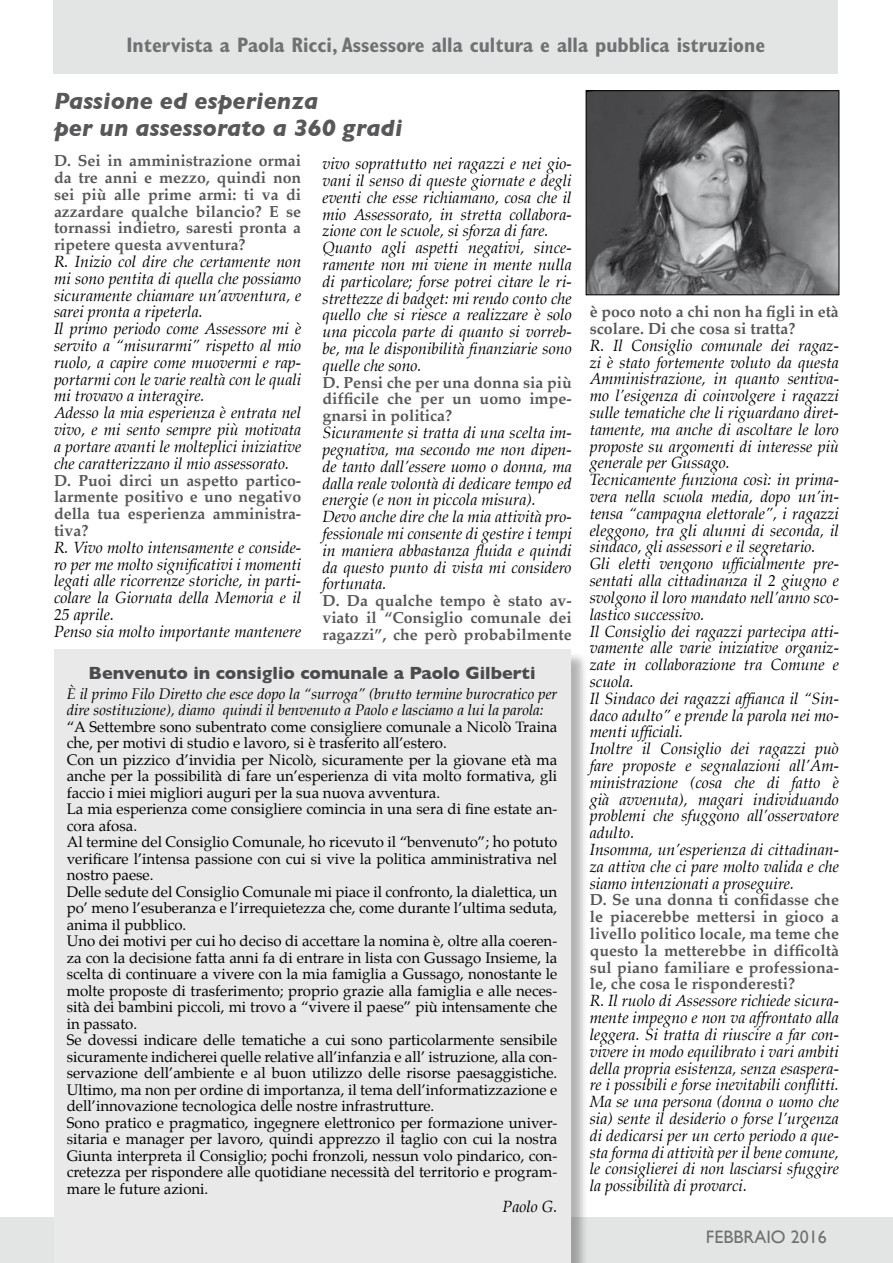
<style>
.page{position:relative;width:893px;height:1263px;background:#fff}
.page>*{position:absolute;margin:0;border:0;box-sizing:border-box;transform-origin:0 0}
.t1{font:italic 700 24px/27px "Gill Sans";color:#58585a}
.t2{font:700 condensed 21px "Gill Sans";color:#707172}
.t3{font:700 18px "Gill Sans";color:#4b4b4d}
.t4{font:18px "Gill Sans";color:#707172}
.t5{font:italic 15.9px/16.8px "Palatino";color:#000}
.t6{font:700 15.9px/16.8px "Palatino";color:#58585a;text-align:justify}
.t7{font:15px/16.5px "Palatino";color:#000}
.t8{font:italic 15px/16.5px "Palatino";color:#000}
</style>
<div class="page">
<div style="left:0;top:1217px;width:893px;height:46px;background:#e3e4e4"></div>
<div style="left:53px;top:0;width:785px;height:74px;background:#e3e4e4"></div>
<img style="left:588px;top:92px;width:249px;height:201px">
<div style="left:586px;top:90px;width:253px;height:205px;border:1px solid #000"></div>
<div style="left:56px;top:651px;width:533px;height:612px;background:#000;opacity:.3"></div>
<div style="left:54px;top:649px;width:516px;height:614px;background:#e9e9ea"></div>
<h2 class="t2" style="left:126px;top:33px;width:640px">Intervista a Paola Ricci, Assessore alla cultura e alla pubblica istruzione</h2>
<h1 class="t1" style="left:54px;top:87px;width:350px">Passione ed esperienza<br>per un assessorato a 360 gradi</h1>
<p class="t6" style="left:54px;top:152px;width:249px">D. Sei in amministrazione ormai da tre anni e mezzo, quindi non sei più alle prime armi: ti va di azzardare qualche bilancio? E se tornassi indietro, saresti pronta a ripetere questa avventura?</p>
<p class="t5" style="left:54px;top:253px;width:249px">R. Inizio col dire che certamente non mi sono pentita di quella che possiamo sicuramente chiamare un’avventura, e sarei pronta a ripeterla.<br>Il primo periodo come Assessore mi è servito a “misurarmi” rispetto al mio ruolo, a capire come muovermi e rap&shy;portarmi con le varie realtà con le quali mi trovavo a interagire.<br>Adesso la mia esperienza è entrata nel vivo, e mi sento sempre più motivata a portare avanti le molteplici iniziative che caratterizzano il mio assessorato.</p>
<p class="t6" style="left:54px;top:471px;width:249px">D. Puoi dirci un aspetto partico&shy;larmente positivo e uno negativo della tua esperienza amministra&shy;tiva?</p>
<p class="t5" style="left:54px;top:539px;width:249px">R. Vivo molto intensamente e conside&shy;ro per me molto significativi i momenti legati alle ricorrenze storiche, in parti&shy;colare la Giornata della Memoria e il 25 aprile.<br>Penso sia molto importante mantenere</p>
<p class="t5" style="left:322px;top:155px;width:251px">vivo soprattutto nei ragazzi e nei gio&shy;vani il senso di queste giornate e degli eventi che esse richiamano, cosa che il mio Assessorato, in stretta collabora&shy;zione con le scuole, si sforza di fare.<br>Quanto agli aspetti negativi, since&shy;ramente non mi viene in mente nulla di particolare; forse potrei citare le ri&shy;strettezze di badget: mi rendo conto che quello che si riesce a realizzare è solo una piccola parte di quanto si vorreb&shy;be, ma le disponibilità finanziarie sono quelle che sono.</p>
<p class="t6" style="left:322px;top:373px;width:251px">D. Pensi che per una donna sia più difficile che per un uomo impe&shy;gnarsi in politica?</p>
<p class="t5" style="left:322px;top:424px;width:251px">Sicuramente si tratta di una scelta im&shy;pegnativa, ma secondo me non dipen&shy;de tanto dall’essere uomo o donna, ma dalla reale volontà di dedicare tempo ed energie (e non in piccola misura).<br>Devo anche dire che la mia attività pro&shy;fessionale mi consente di gestire i tempi in maniera abbastanza fluida e quindi da questo punto di vista mi considero fortunata.</p>
<p class="t6" style="left:322px;top:592px;width:251px">D. Da qualche tempo è stato av&shy;viato il “Consiglio comunale dei ragazzi”, che però probabilmente</p>
<p class="t3" style="left:89px;top:663px;width:448px">Benvenuto in consiglio comunale a Paolo Gilberti</p>
<p class="t8" style="left:67px;top:685px;width:492px">È il primo Filo Diretto che esce dopo la “surroga” (brutto termine burocratico per dire sostituzione), diamo quindi il benvenuto a Paolo e lasciamo a lui la parola:</p>
<p class="t7" style="left:67px;top:718px;width:492px">“A Settembre sono subentrato come consigliere comunale a Nicolò Traina che, per motivi di studio e lavoro, si è trasferito all’estero.<br>Con un pizzico d’invidia per Nicolò, sicuramente per la giovane età ma anche per la possibilità di fare un’esperienza di vita molto formativa, gli faccio i miei migliori auguri per la sua nuova avventura.<br>La mia esperienza come consigliere comincia in una sera di fine estate an&shy;cora afosa.<br>Al termine del Consiglio Comunale, ho ricevuto il “benvenuto”; ho potuto verificare l’intensa passione con cui si vive la politica amministrativa nel nostro paese.<br>Delle sedute del Consiglio Comunale mi piace il confronto, la dialettica, un po’ meno l’esuberanza e l’irrequietezza che, come durante l’ultima seduta, anima il pubblico.<br>Uno dei motivi per cui ho deciso di accettare la nomina è, oltre alla coeren&shy;za con la decisione fatta anni fa di entrare in lista con Gussago Insieme, la scelta di continuare a vivere con la mia famiglia a Gussago, nonostante le molte proposte di trasferimento; proprio grazie alla famiglia e alle neces&shy;sità dei bambini piccoli, mi trovo a “vivere il paese” più intensamente che in passato.<br>Se dovessi indicare delle tematiche a cui sono particolarmente sensibile sicuramente indicherei quelle relative all’infanzia e all’ istruzione, alla con&shy;servazione dell’ambiente e al buon utilizzo delle risorse paesaggistiche.<br>Ultimo, ma non per ordine di importanza, il tema dell’informatizzazione e dell’innovazione tecnologica delle nostre infrastrutture.<br>Sono pratico e pragmatico, ingegnere elettronico per formazione univer&shy;sitaria e manager per lavoro, quindi apprezzo il taglio con cui la nostra Giunta interpreta il Consiglio; pochi fronzoli, nessun volo pindarico, con&shy;cretezza per rispondere alle quotidiane necessità del territorio e program&shy;mare le future azioni.</p>
<p class="t5" style="left:503px;top:1198px;width:56px">Paolo G.</p>
<p class="t6" style="left:590px;top:303px;width:251px">è poco noto a chi non ha figli in età scolare. Di che cosa si tratta?</p>
<p class="t5" style="left:590px;top:337px;width:251px">R. Il Consiglio comunale dei ragaz&shy;zi è stato fortemente voluto da questa Amministrazione, in quanto sentiva&shy;mo l’esigenza di coinvolgere i ragazzi sulle tematiche che li riguardano diret&shy;tamente, ma anche di ascoltare le loro proposte su argomenti di interesse più generale per Gussago.<br>Tecnicamente funziona così: in prima&shy;vera nella scuola media, dopo un’in&shy;tensa “campagna elettorale”, i ragazzi eleggono, tra gli alunni di seconda, il sindaco, gli assessori e il segretario.<br>Gli eletti vengono ufficialmente pre&shy;sentati alla cittadinanza il 2 giugno e svolgono il loro mandato nell’anno sco&shy;lastico successivo.<br>Il Consiglio dei ragazzi partecipa atti&shy;vamente alle varie iniziative organiz&shy;zate in collaborazione tra Comune e scuola.<br>Il Sindaco dei ragazzi affianca il “Sin&shy;daco adulto” e prende la parola nei mo&shy;menti ufficiali.<br>Inoltre il Consiglio dei ragazzi può fare proposte e segnalazioni all’Am&shy;ministrazione (cosa che di fatto è già avvenuta), magari individuando problemi che sfuggono all’osservatore adulto.<br>Insomma, un’esperienza di cittadinan&shy;za attiva che ci pare molto valida e che siamo intenzionati a proseguire.</p>
<p class="t6" style="left:590px;top:891px;width:251px">D. Se una donna ti confidasse che le piacerebbe mettersi in gioco a livello politico locale, ma teme che questo la metterebbe in difficoltà sul piano familiare e professiona&shy;le, che cosa le risponderesti?</p>
<p class="t5" style="left:590px;top:992px;width:251px;text-align:justify">R. Il ruolo di Assessore richiede sicura&shy;mente impegno e non va affrontato alla leggera. Si tratta di riuscire a far con&shy;vivere in modo equilibrato i vari ambiti della propria esistenza, senza esaspera&shy;re i possibili e forse inevitabili conflitti.<br>Ma se una persona (donna o uomo che sia) sente il desiderio o forse l’urgenza di dedicarsi per un certo periodo a que&shy;sta forma di attività per il bene comune, le consiglierei di non lasciarsi sfuggire la possibilità di provarci.</p>
<p class="t4" style="left:706px;top:1226px;width:122px">FEBBRAIO 2016</p>
</div>
